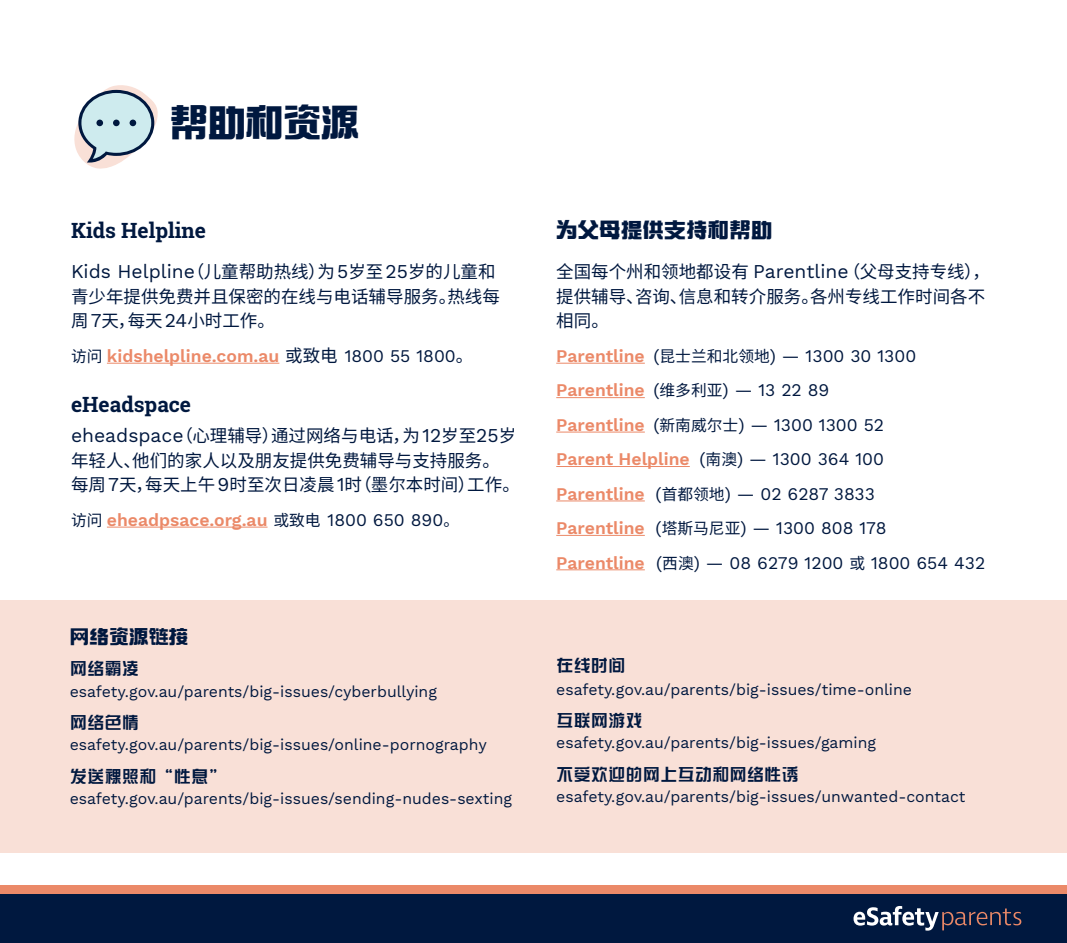
<style>
.page{position:relative;width:1067px;height:943px;background:#fff}
.page>*{position:absolute;margin:0;border:0;box-sizing:border-box;transform-origin:0 0}
.t1{font:800 37.8px "Et Gs Yi";color:#00183f}
.t2{font:700 21px "Roboto Slab";color:#00183f}
.t3{font:800 21px "Et Gs Yi";letter-spacing:.03em;color:#00183f}
.t4{font:800 19.25px "Et Gs Yi";letter-spacing:.03em;color:#00183f}
.t5{font:17.5px/24.5px "Noto Sans CJ Ksc";color:#00183f}
.t6{font:17.5px/34.5px "Work Sans";color:#00183f}
.t7{font:600 17.5px "Work Sans";color:#eb8968}
.t8{font:700 17.5px "Et Gs Yi";letter-spacing:-.01em;color:#00183f}
.t9{font:15.75px "Work Sans";color:#00183f}
.s1{font-family:"Work Sans";font-size:19.25px}
.s2{font-family:"Noto Sans CJ Ksc";font-weight:400;font-size:15.75px;color:#00183f}
.s3{font-family:"Noto Sans CJ Ksc";font-weight:400;color:#00183f}
.s4{font-weight:400;color:#00183f}
.s5{font-weight:600;color:#eb8968}
.s6{font-family:"Noto Sans CJ Ksc";font-size:15.75px}
</style>
<div class="page">
<div style="left:0;top:893px;width:1067px;height:50px;background:#00183f"></div>
<div style="left:0;top:885px;width:1067px;height:8px;background:#eb8968"></div>
<svg style="left:853px;top:906px;width:168px;height:24px"></svg>
<div style="left:0;top:600px;width:1067px;height:252px;background:#f9e0d7"></div>
<hr style="left:107px;top:363px;width:172px;height:1px;background:#eb8968">
<hr style="left:556px;top:363px;width:89px;height:1px;background:#eb8968">
<hr style="left:556px;top:397px;width:89px;height:1px;background:#eb8968">
<hr style="left:556px;top:431px;width:89px;height:1px;background:#eb8968">
<hr style="left:556px;top:466px;width:134px;height:1px;background:#eb8968">
<hr style="left:556px;top:500px;width:89px;height:1px;background:#eb8968">
<hr style="left:556px;top:535px;width:89px;height:1px;background:#eb8968">
<hr style="left:556px;top:569px;width:89px;height:1px;background:#eb8968">
<hr style="left:107px;top:526px;width:160px;height:1px;background:#eb8968">
<svg style="left:74px;top:85px;width:84px;height:84px"></svg>
<h1 class="t1" style="left:170px;top:104px;width:190px">帮助和资源</h1>
<h2 class="t2" style="left:71px;top:216px;width:136px">Kids Helpline</h2>
<p class="t5" style="left:71px;top:260px;width:430px"><span class="s1">Kids Helpline</span>（儿童帮助热线）为<span class="s1">5</span>岁至<span class="s1">25</span>岁的儿童和青少年提供免费并且保密的在线与电话辅导服务。热线每周<span class="s1">7</span>天，每天<span class="s1">24</span>小时工作。</p>
<p class="t7" style="left:71px;top:346px;width:404px"><span class="s2">访问</span> kidshelpline.com.au <span class="s3">或致电</span> <span class="s4">1800 55 1800</span><span class="s3">。</span></p>
<h2 class="t2" style="left:71px;top:390px;width:122px">eHeadspace</h2>
<p class="t5" style="left:71px;top:424px;width:450px"><span class="s1">eheadspace</span>（心理辅导）通过网络与电话，为<span class="s1">12</span>岁至<span class="s1">25</span>岁年轻人、他们的家人以及朋友提供免费辅导与支持服务。每周<span class="s1">7</span>天，每天上午<span class="s1">9</span>时至次日凌晨<span class="s1">1</span>时（墨尔本时间）工作。</p>
<p class="t7" style="left:71px;top:509px;width:390px"><span class="s2">访问</span> eheadpsace.org.au <span class="s2">或致电</span> <span class="s4">1800 650 890</span><span class="s2">。</span></p>
<p class="t4" style="left:70px;top:627px;width:120px">网络资源链接</p>
<p class="t8" style="left:70px;top:660px;width:71px">网络霸凌</p>
<p class="t9" style="left:70px;top:682px;width:369px">esafety.gov.au/parents/big-issues/cyberbullying</p>
<p class="t8" style="left:70px;top:713px;width:71px">网络色情</p>
<p class="t9" style="left:70px;top:735px;width:418px">esafety.gov.au/parents/big-issues/online-pornography</p>
<p class="t8" style="left:70px;top:767px;width:158px">发送裸照和“性息”</p>
<p class="t9" style="left:70px;top:789px;width:444px">esafety.gov.au/parents/big-issues/sending-nudes-sexting</p>
<h2 class="t3" style="left:556px;top:220px;width:217px">为父母提供支持和帮助</h2>
<p class="t5" style="left:556px;top:260px;width:435px">全国每个州和领地都设有 <span class="s1">Parentline</span>（父母支持专线），提供辅导、咨询、信息和转介服务。各州专线工作时间各不相同。</p>
<p class="t6" style="left:556px;top:339px;width:430px"><span class="s5">Parentline</span> (<span class="s6">昆士兰和北领地</span>) — 1300 30 1300<br><span class="s5">Parentline</span> (<span class="s6">维多利亚</span>) — 13 22 89<br><span class="s5">Parentline</span> (<span class="s6">新南威尔士</span>) — 1300 1300 52<br><span class="s5">Parent Helpline</span> (<span class="s6">南澳</span>) — 1300 364 100<br><span class="s5">Parentline</span> (<span class="s6">首都领地</span>) — 02 6287 3833<br><span class="s5">Parentline</span> (<span class="s6">塔斯马尼亚</span>) — 1300 808 178<br><span class="s5">Parentline</span> (<span class="s6">西澳</span>) — 08 6279 1200 <span class="s6">或</span> 1800 654 432</p>
<p class="t8" style="left:556px;top:656px;width:71px">在线时间</p>
<p class="t9" style="left:556px;top:680px;width:357px">esafety.gov.au/parents/big-issues/time-online</p>
<p class="t8" style="left:556px;top:711px;width:88px">互联网游戏</p>
<p class="t9" style="left:556px;top:733px;width:321px">esafety.gov.au/parents/big-issues/gaming</p>
<p class="t8" style="left:556px;top:765px;width:244px">不受欢迎的网上互动和网络性诱</p>
<p class="t9" style="left:556px;top:787px;width:411px">esafety.gov.au/parents/big-issues/unwanted-contact</p>
</div>
